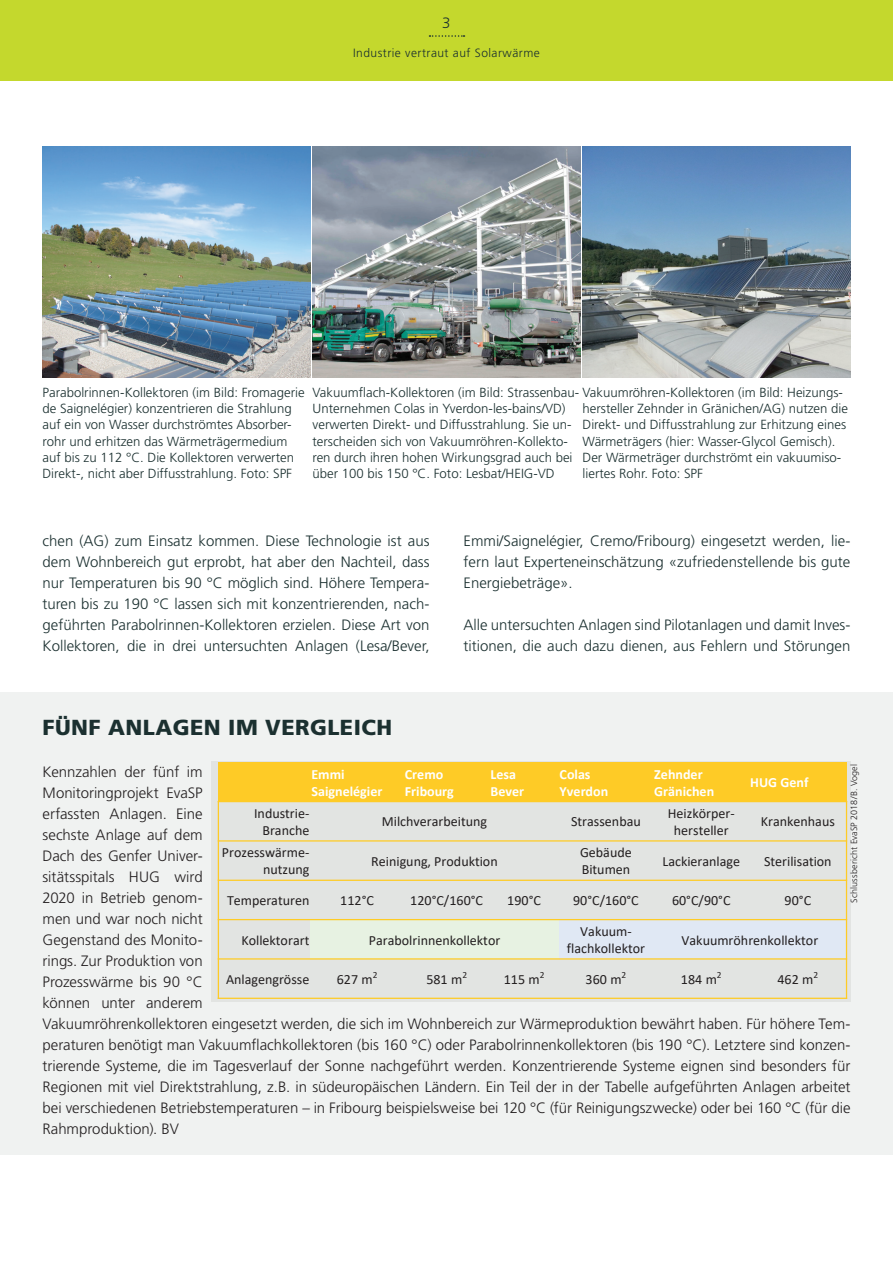
<style>
.page{position:relative;width:893px;height:1263px;background:#fff}
.page>*{position:absolute;margin:0;border:0;box-sizing:border-box;transform-origin:0 0}
.t1{font:900 21.75px "Frutiger LT Std";letter-spacing:.02em;color:#1b3030}
.t2{font:300 15px/21px "Frutiger LT Std";color:#231f20}
.t3{font:300 15px/21px "Frutiger LT Std";color:#1b3030;text-align:justify}
.t4{font:14.1px/17px "Calibri";color:#231f20;text-align:center}
.t5{font:700 14.1px/17px "Calibri";color:#fff}
.t6{font:300 13.2px/16.2px "Frutiger LT Std";color:#1b3030}
.t7{font:300 12px "Frutiger LT Std";letter-spacing:.04em;color:#1b3030}
.t8{font:300 9px "Frutiger LT Std";letter-spacing:.015em;color:#231f20}
</style>
<div class="page">
<div style="left:0;top:0;width:893px;height:81px;background:#c4d82d"></div>
<svg style="left:429px;top:35px;width:35px;height:2px"></svg>
<img style="left:43px;top:147px;width:267px;height:231px">
<img style="left:583px;top:147px;width:267px;height:231px">
<img style="left:313px;top:147px;width:267px;height:231px">
<div style="left:0;top:693px;width:893px;height:462px;background:#f0f2f1"></div>
<div style="left:211px;top:761px;width:639px;height:240px;background:#e2e4e2"></div>
<div style="left:218px;top:762px;width:92px;height:39px;background:#fecb26"></div>
<div style="left:310px;top:762px;width:94px;height:39px;background:#fecb26"></div>
<div style="left:404px;top:762px;width:86px;height:39px;background:#fecb26"></div>
<div style="left:490px;top:762px;width:69px;height:39px;background:#fecb26"></div>
<div style="left:559px;top:762px;width:94px;height:39px;background:#fecb26"></div>
<div style="left:653px;top:762px;width:96px;height:39px;background:#fecb26"></div>
<div style="left:749px;top:762px;width:97px;height:39px;background:#fecb26"></div>
<div style="left:310px;top:919px;width:249px;height:40px;background:#e7f2e2"></div>
<div style="left:559px;top:919px;width:94px;height:40px;background:#e0e8f4"></div>
<div style="left:653px;top:919px;width:193px;height:40px;background:#e0e8f4"></div>
<hr style="left:218px;top:801px;width:629px;height:1px;background:#fecb26">
<hr style="left:218px;top:840px;width:629px;height:1px;background:#fecb26">
<hr style="left:218px;top:880px;width:629px;height:1px;background:#fecb26">
<hr style="left:218px;top:919px;width:629px;height:1px;background:#fecb26">
<hr style="left:218px;top:958px;width:629px;height:1px;background:#fecb26">
<hr style="left:218px;top:801px;width:1px;height:198px;background:#fecb26">
<hr style="left:846px;top:801px;width:1px;height:198px;background:#fecb26">
<hr style="left:218px;top:998px;width:629px;height:1px;background:#fecb26">
<p class="t3" style="left:442px;top:13px;width:10px">3</p>
<p class="t7" style="left:353px;top:46px;width:188px">Industrie vertraut auf Solarwärme</p>
<p class="t6" style="left:43px;top:384px;width:264px">Parabolrinnen-Kollektoren (im Bild: Fromagerie de Saignelégier) konzentrieren die Strahlung auf ein von Wasser durchströmtes Absorber&shy;rohr und erhitzen das Wärmeträgermedium auf bis zu 112 °C. Die Kollektoren verwerten Direkt-, nicht aber Diffusstrahlung. Foto: SPF</p>
<p class="t6" style="left:583px;top:384px;width:267px;text-indent:-270px">Vakuumflach-Kollektoren (im Bild: Strassenbau- Vakuumröhren-Kollektoren (im Bild: Heizungs&shy;hersteller Zehnder in Gränichen/AG) nutzen die Direkt- und Diffusstrahlung zur Erhitzung eines Wärmeträgers (hier: Wasser-Glycol Gemisch).<br>Der Wärmeträger durchströmt ein vakuumiso&shy;liertes Rohr. Foto: SPF</p>
<p class="t6" style="left:313px;top:401px;width:262px">Unternehmen Colas in Yverdon-les-bains/VD) verwerten Direkt- und Diffusstrahlung. Sie un&shy;terscheiden sich von Vakuumröhren-Kollekto&shy;ren durch ihren hohen Wirkungsgrad auch bei über 100 bis 150 °C. Foto: Lesbat/HEIG-VD</p>
<p class="t3" style="left:43px;top:530px;width:388px">chen (AG) zum Einsatz kommen. Diese Technologie ist aus dem Wohnbereich gut erprobt, hat aber den Nachteil, dass nur Temperaturen bis 90 °C möglich sind. Höhere Tempera&shy;turen bis zu 190 °C lassen sich mit konzentrierenden, nach&shy;geführten Parabolrinnen-Kollektoren erzielen. Diese Art von Kollektoren, die in drei untersuchten Anlagen (Lesa/Bever,</p>
<p class="t3" style="left:463px;top:530px;width:388px">Emmi/Saignelégier, Cremo/Fribourg) eingesetzt werden, lie&shy;fern laut Experteneinschätzung «zufriedenstellende bis gute Energiebeträge».</p>
<p class="t3" style="left:463px;top:614px;width:388px">Alle untersuchten Anlagen sind Pilotanlagen und damit Inves&shy;titionen, die auch dazu dienen, aus Fehlern und Störungen</p>
<h1 class="t1" style="left:43px;top:714px;width:351px">FÜNF ANLAGEN IM VERGLEICH</h1>
<p class="t2" style="left:43px;top:761px;width:809px">Kennzahlen der fünf im<br>Monitoringprojekt EvaSP<br>erfassten Anlagen. Eine<br>sechste Anlage auf dem<br>Dach des Genfer Univer-<br>sitätsspitals HUG wird<br>2020 in Betrieb genom-<br>men und war noch nicht<br>Gegenstand des Monito-<br>rings. Zur Produktion von<br>Prozesswärme bis 90 °C<br>können unter anderem<br>Vakuumröhrenkollektoren eingesetzt werden, die sich im Wohnbereich zur Wärmeproduktion bewährt haben. Für höhere Tem&shy;peraturen benötigt man Vakuumflachkollektoren (bis 160 °C) oder Parabolrinnenkollektoren (bis 190 °C). Letztere sind konzen&shy;trierende Systeme, die im Tagesverlauf der Sonne nachgeführt werden. Konzentrierende Systeme eignen sind besonders für Regionen mit viel Direktstrahlung, z.B. in südeuropäischen Ländern. Ein Teil der in der Tabelle aufgeführten Anlagen arbeitet bei verschiedenen Betriebstemperaturen – in Fribourg beispielsweise bei 120 °C (für Reinigungszwecke) oder bei 160 °C (für die Rahmproduktion). BV</p>
<p class="t8" style="left:849px;top:903px;width:141px;rotate:-90deg">Schlussbericht EvaSP 2018/B. Vogel</p>
<p class="t5" style="left:311px;top:765px;width:72px">Emmi<br>Saignelégier</p>
<p class="t5" style="left:405px;top:765px;width:51px">Cremo<br>Fribourg</p>
<p class="t5" style="left:491px;top:765px;width:35px">Lesa<br>Bever</p>
<p class="t5" style="left:560px;top:765px;width:50px">Colas<br>Yverdon</p>
<p class="t5" style="left:654px;top:765px;width:61px">Zehnder<br>Gränichen</p>
<p class="t5" style="left:750px;top:774px;width:60px">HUG Genf</p>
<p class="t4" style="left:254px;top:804px;width:57px">Industrie-<br>Branche</p>
<p class="t4" style="left:382px;top:813px;width:107px">Milchverarbeitung</p>
<p class="t4" style="left:571px;top:813px;width:71px">Strassenbau</p>
<p class="t4" style="left:668px;top:804px;width:68px">Heizkörper&shy;hersteller</p>
<p class="t4" style="left:761px;top:813px;width:76px">Krankenhaus</p>
<p class="t4" style="left:222px;top:844px;width:89px;text-align:right">Prozesswärme&shy;nutzung</p>
<p class="t4" style="left:371px;top:852px;width:128px">Reinigung, Produktion</p>
<p class="t4" style="left:580px;top:844px;width:53px;text-align:left">Gebäude<br>Bitumen</p>
<p class="t4" style="left:662px;top:852px;width:79px">Lackieranlage</p>
<p class="t4" style="left:764px;top:852px;width:69px">Sterilisation</p>
<p class="t4" style="left:227px;top:892px;width:84px">Temperaturen</p>
<p class="t4" style="left:340px;top:892px;width:35px">112°C</p>
<p class="t4" style="left:410px;top:892px;width:74px">120°C/160°C</p>
<p class="t4" style="left:507px;top:892px;width:35px">190°C</p>
<p class="t4" style="left:573px;top:892px;width:67px">90°C/160°C</p>
<p class="t4" style="left:672px;top:892px;width:60px">60°C/90°C</p>
<p class="t4" style="left:785px;top:892px;width:28px">90°C</p>
<p class="t4" style="left:241px;top:931px;width:69px">Kollektorart</p>
<p class="t4" style="left:369px;top:931px;width:133px">Parabolrinnenkollektor</p>
<p class="t4" style="left:567px;top:922px;width:80px">Vakuum&shy;flachkollektor</p>
<p class="t4" style="left:681px;top:931px;width:138px">Vakuumröhrenkollektor</p>
<p class="t4" style="left:226px;top:970px;width:85px">Anlagengrösse</p>
<p class="t4" style="left:337px;top:970px;width:42px">627 m<sup>2</sup></p>
<p class="t4" style="left:426px;top:970px;width:42px">581 m<sup>2</sup></p>
<p class="t4" style="left:504px;top:970px;width:42px">115 m<sup>2</sup></p>
<p class="t4" style="left:586px;top:970px;width:42px">360 m<sup>2</sup></p>
<p class="t4" style="left:681px;top:970px;width:42px">184 m<sup>2</sup></p>
<p class="t4" style="left:777px;top:970px;width:42px">462 m<sup>2</sup></p>
</div>
